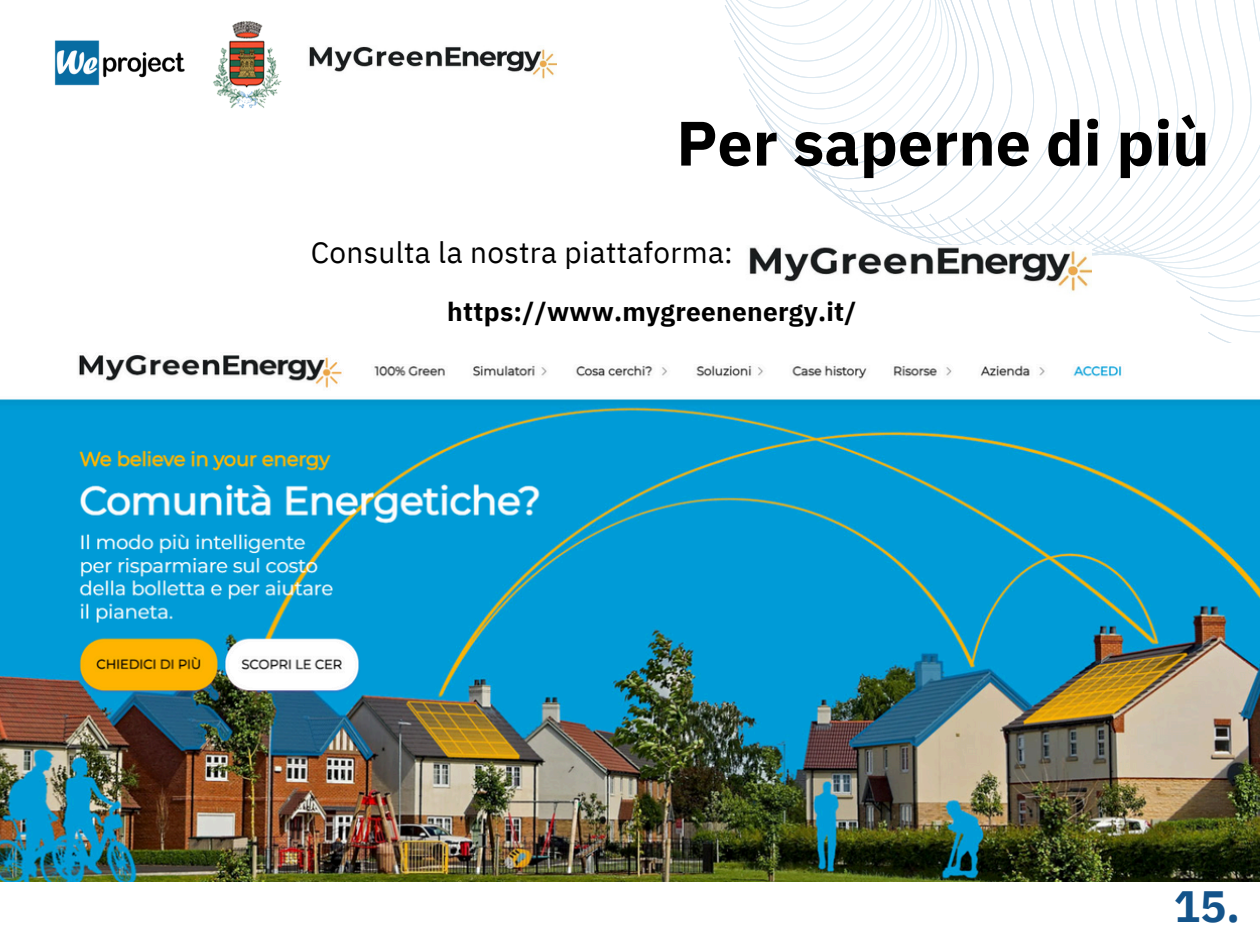
<style>
.page{position:relative;width:1260px;height:945px;background:#fff}
.page>*{position:absolute;margin:0;border:0;box-sizing:border-box;transform-origin:0 0}
.t1{font:700 62.65px "IBM Plex Sans";color:#000}
.t2{font:700 43.75px "IBM Plex Sans";color:#13538a}
.t3{font:29.75px "IBM Plex Sans";letter-spacing:.01em;color:#000}
.t4{font:700 26.25px "IBM Plex Sans";letter-spacing:.01em;color:#000}
</style>
<div class="page">
<img style="left:54px;top:40px;width:131px;height:46px">
<svg style="left:725px;top:0;width:394px;height:273px"></svg>
<svg style="left:1119px;top:20px;width:14px;height:237px"></svg>
<svg style="left:1133px;top:0;width:127px;height:343px"></svg>
<img style="left:738px;top:245px;width:353px;height:47px">
<img style="left:213px;top:21px;width:69px;height:87px">
<img style="left:0;top:355px;width:1260px;height:527px">
<img style="left:309px;top:46px;width:247px;height:33px">
<p class="t1" style="left:676px;top:101px;width:535px">Per saperne di più</p>
<p class="t3" style="left:311px;top:233px;width:424px">Consulta la nostra piattaforma:</p>
<h3 class="t4" style="left:447px;top:294px;width:411px">https://www.mygreenenergy.it/</h3>
<p class="t2" style="left:1174px;top:877px;width:68px">15.</p>
</div>
